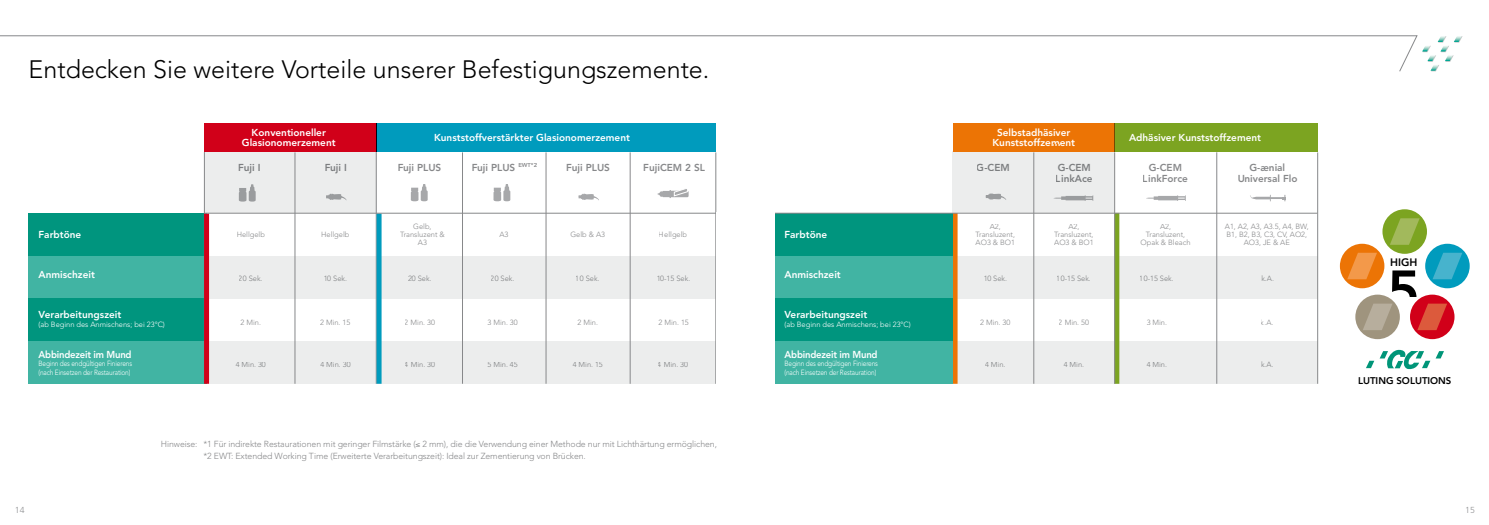
<style>
.page{position:relative;width:1489px;height:525px;background:#fff}
.page>*{position:absolute;margin:0;border:0;box-sizing:border-box;transform-origin:0 0}
.t1{font:800 56.25px "Avenir";color:#000}
.t2{font:300 25px "Avenir";color:#000}
.t3{font:800 10.75px "Avenir";color:#000}
.t4{font:800 10px/10px "Avenir";color:#fff;text-align:center}
.t5{font:800 10px/11.2px "Avenir";color:#87888a;text-align:center}
.t6{font:800 10px "Avenir";letter-spacing:-.02em;color:#fff;scale:.95 1}
.t7{font:800 9.62px "Avenir";color:#000}
.t8{font:300 8.75px/12.5px "Avenir";letter-spacing:-.01em;color:#87888a}
.t9{font:300 8.75px "Frutiger";color:#929395}
.t10{font:300 7.5px/7.9px "Avenir";color:#87888a;text-align:center}
.t11{font:300 7.5px/8.8px "Avenir";letter-spacing:-.02em;color:#fff;scale:.87 1}
.t12{font:300 7.5px "Avenir";color:#fff}
</style>
<div class="page">
<div style="left:28px;top:341px;width:178px;height:42px;background:#41b4a3"></div>
<div style="left:28px;top:256px;width:178px;height:42px;background:#41b4a3"></div>
<div style="left:28px;top:213px;width:178px;height:43px;background:#00957e"></div>
<div style="left:28px;top:298px;width:178px;height:43px;background:#00957e"></div>
<div style="left:952px;top:151px;width:162px;height:62px;background:#eceded"></div>
<div style="left:204px;top:152px;width:172px;height:61px;background:#eceded"></div>
<div style="left:204px;top:123px;width:172px;height:29px;background:#d10019"></div>
<div style="left:376px;top:123px;width:340px;height:29px;background:#009bbd"></div>
<div style="left:952px;top:123px;width:162px;height:29px;background:#ec7405"></div>
<div style="left:1114px;top:123px;width:204px;height:29px;background:#7ca421"></div>
<div style="left:209px;top:341px;width:1108px;height:42px;background:#eceded"></div>
<div style="left:207px;top:256px;width:1110px;height:42px;background:#eceded"></div>
<hr style="left:545px;top:152px;width:1px;height:231px;background:#87888a">
<hr style="left:204px;top:152px;width:1px;height:230px;background:#87888a">
<hr style="left:376px;top:152px;width:1px;height:231px;background:#87888a">
<svg style="left:1115px;top:214px;width:4px;height:169px"></svg>
<hr style="left:715px;top:152px;width:1px;height:231px;background:#87888a">
<hr style="left:1114px;top:152px;width:1px;height:231px;background:#87888a">
<hr style="left:295px;top:152px;width:1px;height:231px;background:#87888a">
<hr style="left:462px;top:152px;width:1px;height:231px;background:#87888a">
<hr style="left:1033px;top:152px;width:1px;height:231px;background:#87888a">
<div style="left:952px;top:213px;width:5px;height:170px;background:#ec7405"></div>
<hr style="left:1216px;top:152px;width:1px;height:231px;background:#87888a">
<hr style="left:630px;top:152px;width:1px;height:231px;background:#87888a">
<svg style="left:657px;top:189px;width:31px;height:9px"></svg>
<svg style="left:1146px;top:195px;width:39px;height:6px"></svg>
<svg style="left:1053px;top:195px;width:40px;height:6px"></svg>
<svg style="left:1250px;top:195px;width:35px;height:6px"></svg>
<svg style="left:326px;top:193px;width:20px;height:7px"></svg>
<svg style="left:578px;top:193px;width:21px;height:7px"></svg>
<svg style="left:985px;top:193px;width:21px;height:7px"></svg>
<div style="left:204px;top:213px;width:5px;height:170px;background:#d10019"></div>
<div style="left:376px;top:213px;width:5px;height:170px;background:#009bbd"></div>
<svg style="left:239px;top:184px;width:17px;height:17px"></svg>
<svg style="left:411px;top:184px;width:17px;height:17px"></svg>
<svg style="left:493px;top:184px;width:17px;height:17px"></svg>
<hr style="left:1317px;top:152px;width:1px;height:231px;background:#87888a">
<div style="left:774px;top:341px;width:178px;height:42px;background:#41b4a3"></div>
<div style="left:774px;top:256px;width:178px;height:42px;background:#41b4a3"></div>
<div style="left:774px;top:213px;width:178px;height:43px;background:#00957e"></div>
<div style="left:774px;top:298px;width:178px;height:43px;background:#00957e"></div>
<svg style="left:0;top:35px;width:1417px;height:37px"></svg>
<svg style="left:1422px;top:36px;width:40px;height:35px"></svg>
<div style="left:1382px;top:209px;width:44px;height:45px;background:#7ca421;border-radius:50%"></div>
<div style="left:1339px;top:243px;width:45px;height:45px;background:#ec7405;border-radius:50%"></div>
<div style="left:1409px;top:294px;width:45px;height:45px;background:#d10019;border-radius:50%"></div>
<div style="left:1424px;top:243px;width:45px;height:45px;background:#009bbd;border-radius:50%"></div>
<div style="left:1355px;top:294px;width:44px;height:45px;background:#9f947e;border-radius:50%"></div>
<svg style="left:1417px;top:303px;width:29px;height:27px"></svg>
<svg style="left:1363px;top:303px;width:29px;height:27px"></svg>
<svg style="left:1390px;top:218px;width:29px;height:27px"></svg>
<svg style="left:1347px;top:252px;width:29px;height:27px"></svg>
<svg style="left:1433px;top:252px;width:29px;height:27px"></svg>
<svg style="left:1366px;top:349px;width:77px;height:21px"></svg>
<hr style="left:204px;top:213px;width:1113px;height:1px;background:#87888a">
<div style="left:716px;top:212px;width:58px;height:173px;background:#fff"></div>
<h2 class="t2" style="left:29px;top:55px;width:682px">Entdecken Sie weitere Vorteile unserer Befestigungszemente.</h2>
<h3 class="t4" style="left:242px;top:127px;width:95px">Konventioneller<br>Glasionomerzement</h3>
<h3 class="t4" style="left:434px;top:133px;width:197px">Kunststoffverstärkter Glasionomerzement</h3>
<h3 class="t4" style="left:992px;top:127px;width:84px">Selbstadhäsiver<br>Kunststoffzement</h3>
<h3 class="t4" style="left:1128px;top:133px;width:134px">Adhäsiver Kunststoffzement</h3>
<h3 class="t5" style="left:1055px;top:161px;width:38px;text-align:left">G-CEM<br>LinkAce</h3>
<h3 class="t5" style="left:1237px;top:161px;width:62px">G-ænial<br>Universal Flo</h3>
<h3 class="t5" style="left:238px;top:161px;width:24px">Fuji I</h3>
<h3 class="t5" style="left:324px;top:161px;width:24px">Fuji I</h3>
<h3 class="t5" style="left:397px;top:161px;width:45px">Fuji PLUS</h3>
<h3 class="t5" style="left:471px;top:161px;width:67px">Fuji PLUS <sup>EWT*2</sup></h3>
<h3 class="t5" style="left:566px;top:161px;width:45px">Fuji PLUS</h3>
<h3 class="t5" style="left:643px;top:161px;width:63px">FujiCEM 2 SL</h3>
<h3 class="t5" style="left:976px;top:161px;width:35px">G-CEM</h3>
<h3 class="t5" style="left:1142px;top:162px;width:47px">G-CEM<br>LinkForce</h3>
<h3 class="t4" style="left:39px;top:229px;width:44px">Farbtöne</h3>
<p class="t10" style="left:236px;top:231px;width:30px">Hellgelb</p>
<p class="t10" style="left:239px;top:275px;width:25px">20 Sek.</p>
<p class="t10" style="left:240px;top:318px;width:22px">2 Min.</p>
<p class="t10" style="left:236px;top:361px;width:32px">4 Min. 30</p>
<h3 class="t4" style="left:39px;top:269px;width:58px">Anmischzeit</h3>
<h3 class="t4" style="left:39px;top:309px;width:84px">Verarbeitungszeit</h3>
<p class="t12" style="left:39px;top:319px;width:128px">(ab Beginn des Anmischens; bei 23°C)</p>
<h3 class="t6" style="left:39px;top:348px;width:99px">Abbindezeit im Mund</h3>
<p class="t11" style="left:39px;top:359px;width:109px">Beginn des endgültigen Finierens (nach Einsetzen der Restauration)</p>
<p class="t10" style="left:321px;top:231px;width:30px">Hellgelb</p>
<p class="t10" style="left:323px;top:275px;width:25px">10 Sek.</p>
<p class="t10" style="left:320px;top:318px;width:32px">2 Min. 15</p>
<p class="t10" style="left:320px;top:361px;width:32px">4 Min. 30</p>
<p class="t10" style="left:400px;top:223px;width:46px">Gelb,<br>Transluzent &amp;<br>A3</p>
<p class="t10" style="left:408px;top:275px;width:25px">20 Sek.</p>
<p class="t10" style="left:405px;top:318px;width:32px">2 Min. 30</p>
<p class="t10" style="left:405px;top:361px;width:32px">4 Min. 30</p>
<p class="t10" style="left:499px;top:231px;width:11px">A3</p>
<p class="t10" style="left:491px;top:275px;width:25px">20 Sek.</p>
<p class="t10" style="left:487px;top:318px;width:32px">3 Min. 30</p>
<p class="t10" style="left:487px;top:361px;width:32px">5 Min. 45</p>
<p class="t10" style="left:570px;top:231px;width:36px">Gelb &amp; A3</p>
<p class="t10" style="left:576px;top:275px;width:25px">10 Sek.</p>
<p class="t10" style="left:577px;top:318px;width:22px">2 Min.</p>
<p class="t10" style="left:572px;top:361px;width:32px">4 Min. 15</p>
<p class="t10" style="left:658px;top:231px;width:30px">Hellgelb</p>
<p class="t10" style="left:656px;top:275px;width:35px">10-15 Sek.</p>
<p class="t10" style="left:658px;top:318px;width:32px">2 Min. 15</p>
<p class="t10" style="left:658px;top:361px;width:32px">4 Min. 30</p>
<p class="t8" style="left:203px;top:437px;width:515px;text-indent:-42px">Hinweise: *1 Für indirekte Restaurationen mit geringer Filmstärke (≤ 2 mm), die die Verwendung einer Methode nur mit Lichthärtung ermöglichen, *2 EWT: Extended Working Time (Erweiterte Verarbeitungszeit): Ideal zur Zementierung von Brücken.</p>
<h3 class="t4" style="left:784px;top:229px;width:44px">Farbtöne</h3>
<h3 class="t4" style="left:784px;top:269px;width:58px">Anmischzeit</h3>
<h3 class="t4" style="left:784px;top:309px;width:84px">Verarbeitungszeit</h3>
<p class="t12" style="left:784px;top:319px;width:128px">(ab Beginn des Anmischens; bei 23°C)</p>
<h3 class="t6" style="left:784px;top:348px;width:99px">Abbindezeit im Mund</h3>
<p class="t11" style="left:784px;top:359px;width:109px">Beginn des endgültigen Finierens (nach Einsetzen der Restauration)</p>
<p class="t10" style="left:975px;top:223px;width:41px">A2,<br>Transluzent,<br>AO3 &amp; BO1</p>
<p class="t10" style="left:983px;top:275px;width:25px">10 Sek.</p>
<p class="t10" style="left:980px;top:318px;width:32px">2 Min. 30</p>
<p class="t10" style="left:985px;top:361px;width:22px">4 Min.</p>
<p class="t10" style="left:1054px;top:223px;width:41px">A2,<br>Transluzent,<br>AO3 &amp; BO1</p>
<p class="t10" style="left:1056px;top:275px;width:35px">10-15 Sek.</p>
<p class="t10" style="left:1058px;top:318px;width:32px">2 Min. 50</p>
<p class="t10" style="left:1063px;top:361px;width:22px">4 Min.</p>
<p class="t10" style="left:1224px;top:222px;width:85px">A1, A2, A3, A3.5, A4, BW,<br>B1, B2, B3, C3, CV, AO2,<br>AO3, JE &amp; AE</p>
<p class="t10" style="left:1140px;top:223px;width:51px">A2,<br>Transluzent,<br>Opak &amp; Bleach</p>
<p class="t10" style="left:1139px;top:275px;width:35px">10-15 Sek.</p>
<p class="t10" style="left:1261px;top:275px;width:14px">k.A.</p>
<p class="t10" style="left:1146px;top:318px;width:22px">3 Min.</p>
<p class="t10" style="left:1260px;top:318px;width:14px">k.A.</p>
<p class="t10" style="left:1146px;top:361px;width:22px">4 Min.</p>
<p class="t10" style="left:1260px;top:361px;width:14px">k.A.</p>
<h3 class="t3" style="left:1390px;top:256px;width:29px">HIGH</h3>
<h1 class="t1" style="left:1386px;top:257px;width:35px">5</h1>
<p class="t7" style="left:1357px;top:374px;width:95px">LUTING SOLUTIONS</p>
<p class="t9" style="left:15px;top:504px;width:11px">14</p>
<p class="t9" style="left:1464px;top:504px;width:11px">15</p>
</div>
